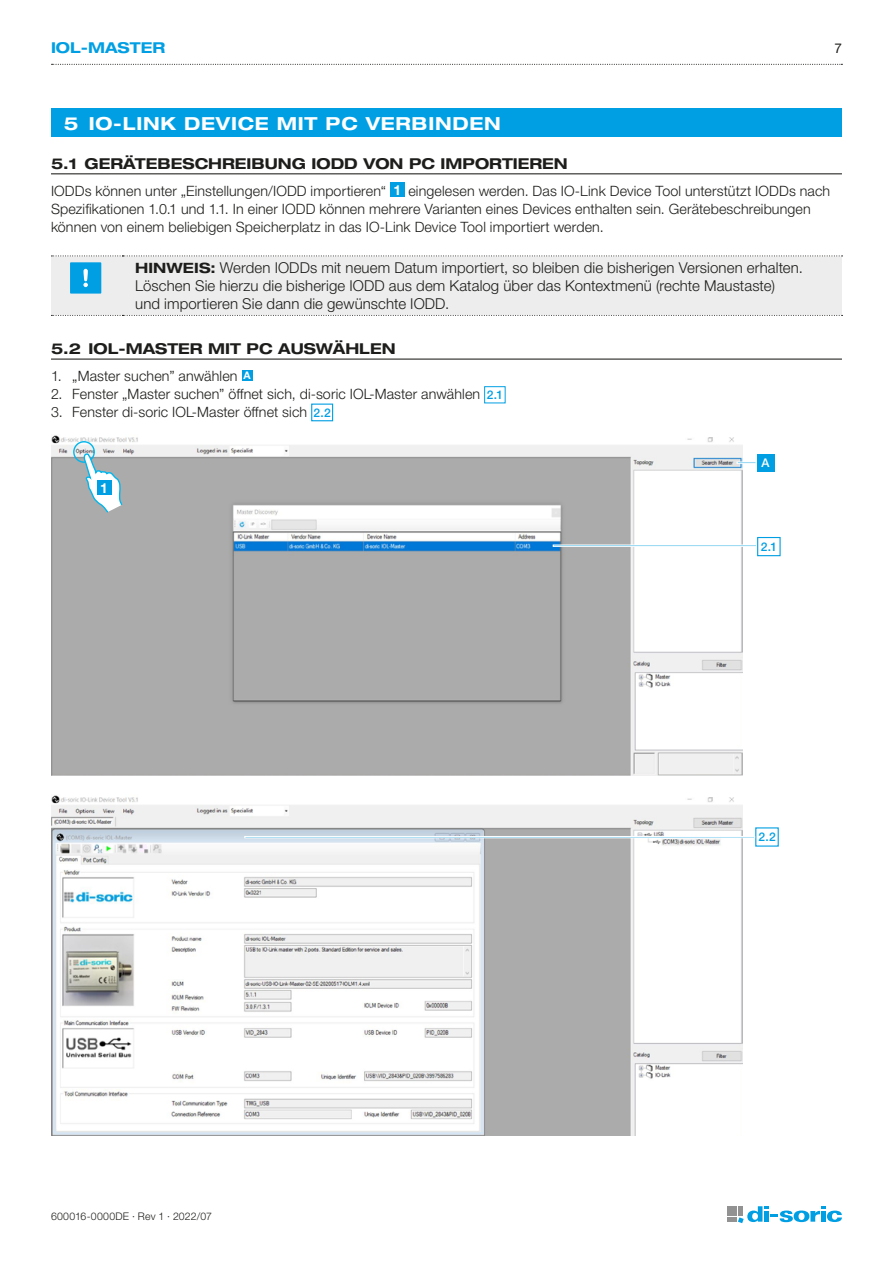
<style>
.page{position:relative;width:893px;height:1263px;background:#fff}
.page>*{position:absolute;margin:0;border:0;box-sizing:border-box;transform-origin:0 0}
.t1{font:700 expanded 18px "Helvetica Neue LTW1 G";letter-spacing:.04em;color:#fff}
.t2{font:300 15px/18px "Helvetica Neue LTW1 G";letter-spacing:.005em;color:#1d1d1b}
.t3{font:700 expanded 15px "Helvetica Neue LTW1 G";color:#1d1d1b}
.t4{font:700 expanded 15px "Helvetica Neue LTW1 G";color:#009fe3}
.Copy{font:300 14.25px/18px "Helvetica Neue LTW1 G";letter-spacing:.01em;color:#1d1d1b}
.t5{font:700 13.8px "Helvetica Neue LTW1 G";color:#fff}
.t6{font:13.5px "Helvetica Neue LTW1 G";color:#1d1d1b}
.Beschriftung_Screens{font:500 12px "Helvetica Neue LTW1 G";color:#009fe3}
.Beschriftung_Screens-2{font:500 12px "Helvetica Neue LTW1 G";color:#fff}
.t7{font:300 10.5px "Helvetica Neue LTW1 G";letter-spacing:.02em;color:#1d1d1b}
.t8{font:700 10.5px "Helvetica Neue LTW1 G";color:#fff}
.s1{font-weight:700;font-stretch:expanded;font-size:14.25px}
</style>
<div class="page">
<svg style="left:727px;top:1206px;width:115px;height:17px"></svg>
<div style="left:821px;top:1211px;width:5px;height:11px;background:#009fe3"></div>
<svg style="left:52px;top:64px;width:790px;height:1px"></svg>
<div style="left:51px;top:108px;width:791px;height:29px;background:#009fe3"></div>
<hr style="left:51px;top:173px;width:791px;height:1px;background:#1d1d1b">
<hr style="left:51px;top:359px;width:791px;height:1px;background:#1d1d1b">
<div style="left:390px;top:183px;width:14px;height:14px;background:#009fe3"></div>
<div style="left:51px;top:294px;width:791px;height:21px;background:#ededed"></div>
<svg style="left:51px;top:315px;width:792px;height:1px"></svg>
<div style="left:51px;top:256px;width:792px;height:38px;background:#ededed"></div>
<div style="left:242px;top:370px;width:10px;height:11px;background:#009fe3"></div>
<svg style="left:484px;top:386px;width:22px;height:18px"></svg>
<svg style="left:311px;top:403px;width:23px;height:19px"></svg>
<img style="left:51px;top:435px;width:691px;height:209px">
<div style="left:757px;top:454px;width:17px;height:17px;background:#009fe3"></div>
<svg style="left:736px;top:461px;width:20px;height:3px"></svg>
<svg style="left:552px;top:536px;width:229px;height:21px"></svg>
<img style="left:51px;top:644px;width:691px;height:131px">
<div style="left:73px;top:441px;width:22px;height:22px;border:1px solid #00b6ed;border-radius:50%"></div>
<svg style="left:83px;top:452px;width:40px;height:61px"></svg>
<div style="left:97px;top:480px;width:14px;height:15px;background:#009fe3"></div>
<img style="left:51px;top:795px;width:691px;height:340px">
<svg style="left:244px;top:827px;width:535px;height:20px"></svg>
<p class="t4" style="left:51px;top:38px;width:116px">IOL-MASTER</p>
<p class="t6" style="left:834px;top:40px;width:9px">7</p>
<p class="t1" style="left:64px;top:112px;width:439px">5 IO-LINK DEVICE MIT PC VERBINDEN</p>
<p class="t3" style="left:51px;top:154px;width:518px">5.1 GERÄTEBESCHREIBUNG IODD VON PC IMPORTIEREN</p>
<p class="Copy" style="left:51px;top:181px;width:337px">IODDs können unter „Einstellungen/IODD importieren“</p>
<p class="t5" style="left:393px;top:181px;width:9px">1</p>
<p class="Copy" style="left:51px;top:181px;width:781px;text-indent:357px">eingelesen werden. Das IO-Link Device Tool unterstützt IODDs nach<br>Spezifikationen 1.0.1 und 1.1. In einer IODD können mehrere Varianten eines Devices enthalten sein. Gerätebeschreibungen können von einem beliebigen Speicherplatz in das IO-Link Device Tool importiert werden.</p>
<p class="t2" style="left:135px;top:259px;width:669px"><span class="s1">HINWEIS:</span> Werden IODDs mit neuem Datum importiert, so bleiben die bisherigen Versionen erhalten.<br>Löschen Sie hierzu die bisherige IODD aus dem Katalog über das Kontextmenü (rechte Maustaste) und importieren Sie dann die gewünschte IODD.</p>
<p class="t3" style="left:51px;top:339px;width:346px">5.2 IOL-MASTER MIT PC AUSWÄHLEN</p>
<p class="Copy" style="left:51px;top:367px;width:188px">1. „Master suchen” anwählen</p>
<p class="t8" style="left:243px;top:369px;width:9px">A</p>
<p class="Copy" style="left:51px;top:385px;width:431px">2. Fenster „Master suchen” öffnet sich, di-soric IOL-Master anwählen</p>
<p class="Beschriftung_Screens" style="left:487px;top:388px;width:18px">2.1</p>
<p class="Copy" style="left:51px;top:403px;width:258px">3. Fenster di-soric IOL-Master öffnet sich</p>
<p class="Beschriftung_Screens" style="left:313px;top:405px;width:19px">2.2</p>
<p class="t5" style="left:100px;top:479px;width:9px">1</p>
<p class="t7" style="left:51px;top:1210px;width:162px">600016-0000DE · Rev 1 · 2022/07</p>
<p class="Beschriftung_Screens-2" style="left:762px;top:455px;width:10px">A</p>
<p class="Beschriftung_Screens" style="left:761px;top:539px;width:18px">2.1</p>
<p class="Beschriftung_Screens" style="left:758px;top:830px;width:19px">2.2</p>
</div>
